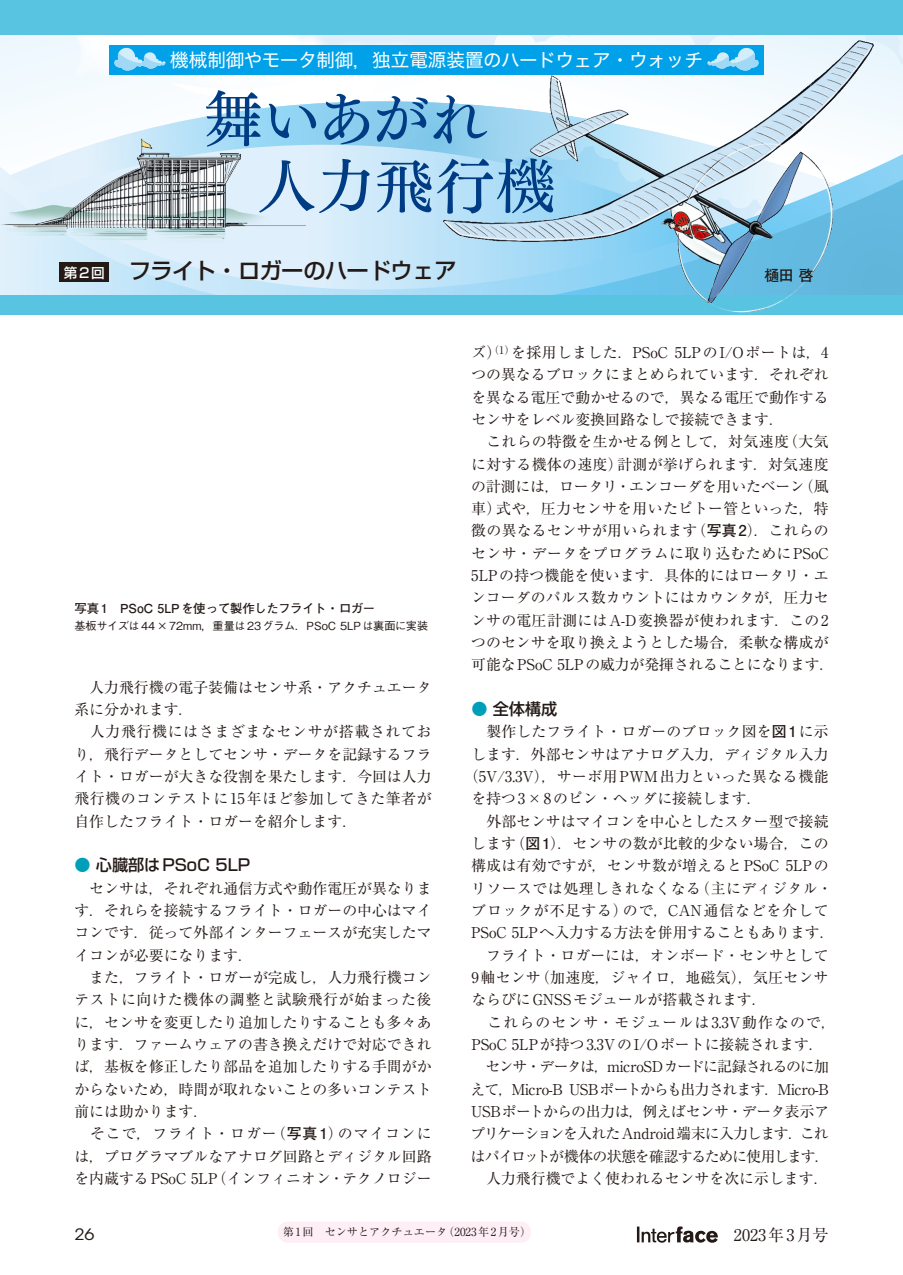
<style>
.page{position:relative;width:903px;height:1275px;background:#fff}
.page>*{position:absolute;margin:0;border:0;box-sizing:border-box;transform-origin:0 0}
.t1{font:59.5px/67px "Tsuku Min Pr 6 N D";letter-spacing:-.015em;color:#003c83}
.t2{font:500 22.4px "Shin Go Pro";letter-spacing:-.035em;color:#231916}
.t3{font:18.55px "Hira Kaku Std W4";color:#fff}
.t4{font:500 16.1px "Shin Go Pro";color:#231916}
.t5{font:16.1px "Ryumin Pro";color:#231916}
.t6{font:15.58px "ITC Avant Garde Std";color:#231916;scale:1.11 1}
.t7{font:14.88px/22.4px "Ryumin Pro";color:#231916}
.t8{font:14.88px "Ryumin Pro";letter-spacing:-.025em;color:#231916}
.t9{font:14.88px "Ryumin Pro";letter-spacing:-.06em;color:#231916}
.t10{font:14.88px "Ryumin Pro";letter-spacing:-.055em;color:#231916}
.t11{font:14.88px "Ryumin Pro";letter-spacing:.035em;color:#231916}
.t12{font:14.88px "Ryumin Pro";letter-spacing:-.035em;color:#231916}
.t13{font:14.88px "Ryumin Pro";letter-spacing:-.075em;color:#231916}
.t14{font:14.88px "Ryumin Pro";letter-spacing:.075em;color:#231916}
.t15{font:14.88px "Ryumin Pro";letter-spacing:.03em;color:#231916}
.t16{font:14.88px "Ryumin Pro";letter-spacing:.06em;color:#231916}
.t17{font:700 14.88px "Futo Go B101 Pr 6 N";color:#231916}
.t18{font:700 12.42px "Futo Go B101 Pro";color:#231916}
.t19{font:500 11.2px "Gothic BBB Pro";color:#231916}
.t20{font:11.2px "Ryumin Pro";color:#231916}
.s1{font-size:13.65px;color:#fff}
.s2{color:#009fb9}
.s3{font-family:"Futo Go B101 Pro";font-weight:700}
</style>
<div class="page">
<svg style="left:637px;top:1226px;width:81px;height:17px"></svg>
<div style="left:0;top:35px;width:170px;height:66px;background:#f2fafe"></div>
<svg style="left:170px;top:35px;width:733px;height:66px"></svg>
<svg style="left:0;top:101px;width:903px;height:44px"></svg>
<svg style="left:305px;top:154px;width:598px;height:26px;background:#c8e7f9"></svg>
<svg style="left:0;top:180px;width:903px;height:115px;background:#c6e5f7"></svg>
<div style="left:109px;top:45px;width:655px;height:29px;background:#00a1e9"></div>
<svg style="left:87px;top:35px;width:78px;height:36px"></svg>
<img style="left:0;top:139px;width:305px;height:103px">
<div style="left:0;top:295px;width:903px;height:20px;background:#59c3e2"></div>
<img style="left:443px;top:41px;width:430px;height:272px">
<div style="left:278px;top:1222px;width:253px;height:21px;background:#fdeff5;border-radius:10px"></div>
<div style="left:60px;top:262px;width:49px;height:20px;background:#231916"></div>
<div style="left:0;top:0;width:903px;height:35px;background:#59c3e2"></div>
<p class="t3" style="left:170px;top:46px;width:534px">機械制御やモータ制御，独立電源装置のハードウェア・ウォッチ</p>
<h1 class="t1" style="left:257px;top:80px;width:300px;text-indent:-53px">舞いあがれ人力飛行機</h1>
<h2 class="t2" style="left:64px;top:252px;width:394px"><span class="s1">第2 回</span> フライト・ロガーのハードウェア</h2>
<p class="t17" style="left:764px;top:263px;width:51px">樋田 啓</p>
<p class="t18" style="left:74px;top:598px;width:302px">写真1　PSoC 5LPを使って製作したフライト・ロガー</p>
<p class="t19" style="left:74px;top:617px;width:355px">基板サイズは44×72mm，重量は23グラム．PSoC 5LPは裏面に実装</p>
<p class="t7" style="left:74px;top:675px;width:359px">　人力飛行機の電子装備はセンサ系・アクチュエータ系に分かれます．<br>　人力飛行機にはさまざまなセンサが搭載されており，飛行データとしてセンサ・データを記録するフライト・ロガーが大きな役割を果たします．今回は人力飛行機のコンテストに15年ほど参加してきた筆者が自作したフライト・ロガーを紹介します．</p>
<p class="t4" style="left:74px;top:852px;width:177px"><span class="s2">●</span> 心臓部はPSoC 5LP</p>
<p class="t7" style="left:74px;top:876px;width:359px">　センサは，それぞれ通信方式や動作電圧が異なります．それらを接続するフライト・ロガーの中心はマイコンです．従って外部インターフェースが充実したマイコンが必要になります．<br>　また，フライト・ロガーが完成し，人力飛行機コンテストに向けた機体の調整と試験飛行が始まった後に，センサを変更したり追加したりすることも多々あります．ファームウェアの書き換えだけで対応できれば，基板を修正したり部品を追加したりする手間がかからないため，時間が取れないことの多いコンテスト前には助かります．<br>　そこで，フライト・ロガー（<span class="s3">写真1</span>）のマイコンには，プログラマブルなアナログ回路とディジタル回路を内蔵するPSoC 5LP（インフィニオン・テクノロジー</p>
<p class="t7" style="left:471px;top:340px;width:365px">ズ）<sup>（1）</sup>を採用しました．PSoC 5LPのI/Oポートは，4つの異なるブロックにまとめられています．それぞれを異なる電圧で動かせるので，異なる電圧で動作するセンサをレベル変換回路なしで接続できます．<br>　これらの特徴を生かせる例として，対気速度（大気に対する機体の速度）計測が挙げられます．対気速度の計測には，ロータリ・エンコーダを用いたベーン（風車）式や，圧力センサを用いたピトー管といった，特徴の異なるセンサが用いられます（<span class="s3">写真2</span>）．これらのセンサ・データをプログラムに取り込むためにPSoC<br>5LPの持つ機能を使います．具体的にはロータリ・エンコーダのパルス数カウントにはカウンタが，圧力センサの電圧計測にはA-D変換器が使われます．この2つのセンサを取り換えようとした場合，柔軟な構成が可能なPSoC 5LPの威力が発揮されることになります．</p>
<p class="t4" style="left:471px;top:696px;width:87px"><span class="s2">●</span> 全体構成</p>
<p class="t7" style="left:471px;top:720px;width:359px">　製作したフライト・ロガーのブロック図を<span class="s3">図1</span>に示</p>
<p class="t7" style="left:471px;top:742px;width:359px">します．外部センサはアナログ入力，ディジタル入力</p>
<p class="t11" style="left:464px;top:765px;width:366px">（5V/3.3V），サーボ用PWM出力といった異なる機能</p>
<p class="t7" style="left:471px;top:787px;width:292px">を持つ3×8のピン・ヘッダに接続します．</p>
<p class="t7" style="left:471px;top:809px;width:359px">　外部センサはマイコンを中心としたスター型で接続</p>
<p class="t7" style="left:471px;top:831px;width:359px">します（<span class="s3">図1</span>）．センサの数が比較的少ない場合，この</p>
<p class="t7" style="left:471px;top:854px;width:359px">構成は有効ですが，センサ数が増えるとPSoC 5LPの</p>
<p class="t15" style="left:471px;top:876px;width:363px">リソースでは処理しきれなくなる（主にディジタル・</p>
<p class="t16" style="left:471px;top:899px;width:359px">ブロックが不足する）ので，CAN通信などを介して</p>
<p class="t7" style="left:471px;top:920px;width:365px">PSoC 5LPへ入力する方法を併用することもあります．</p>
<p class="t7" style="left:471px;top:943px;width:359px">　フライト・ロガーには，オンボード・センサとして</p>
<p class="t7" style="left:471px;top:965px;width:359px">9軸センサ（加速度，ジャイロ，地磁気），気圧センサ</p>
<p class="t7" style="left:471px;top:987px;width:297px">ならびにGNSSモジュールが搭載されます．</p>
<p class="t14" style="left:471px;top:1010px;width:366px">　これらのセンサ・モジュールは3.3V動作なので，</p>
<p class="t7" style="left:471px;top:1032px;width:354px">PSoC 5LPが持つ3.3VのI/Oポートに接続されます．</p>
<p class="t9" style="left:471px;top:1055px;width:359px">　センサ・データは，microSDカードに記録されるのに加</p>
<p class="t8" style="left:470px;top:1077px;width:360px">えて，Micro-B USBポートからも出力されます．Micro-B</p>
<p class="t12" style="left:471px;top:1100px;width:360px">USBポートからの出力は，例えばセンサ・データ表示ア</p>
<p class="t10" style="left:470px;top:1122px;width:360px">プリケーションを入れたAndroid端末に入力します．これ</p>
<p class="t13" style="left:471px;top:1144px;width:361px">はパイロットが機体の状態を確認するために使用します．</p>
<p class="t7" style="left:471px;top:1166px;width:359px">　人力飛行機でよく使われるセンサを次に示します．</p>
<p class="t20" style="left:283px;top:1223px;width:250px">第1回　センサとアクチュエータ（2023年2月号）</p>
<p class="t6" style="left:74px;top:1225px;width:20px">26</p>
<p class="t5" style="left:718px;top:1222px;width:112px">　2023年3月号</p>
</div>
